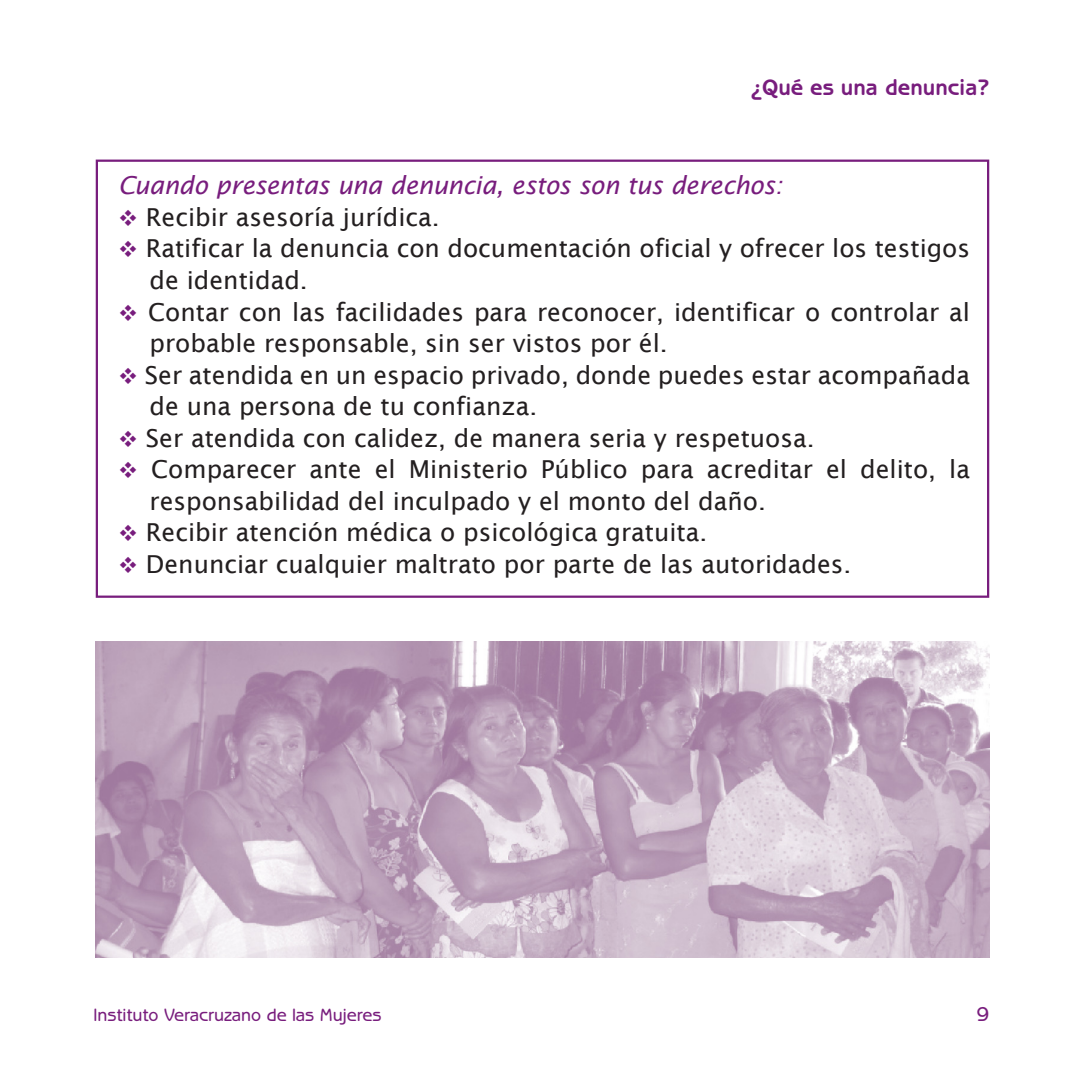
<style>
.page{position:relative;width:1085px;height:1085px;background:#fff}
.page>*{position:absolute;margin:0;border:0;box-sizing:border-box;transform-origin:0 0}
.t1{font:24.75px/31.5px "Lucida Sans";color:#231f20}
.t2{font:italic 24.75px "Lucida Sans";letter-spacing:-.015em;color:#781d7d}
.t3{font:700 22.5px "Benguiat Gothic";color:#781d7d}
.t4{font:500 20.25px "Benguiat Gothic";color:#781d7d}
.t5{font:500 18px "Benguiat Gothic";color:#781d7d}
.s1{color:#781d7d}
</style>
<div class="page">
<div style="left:96px;top:159px;width:893px;height:438px;border:2px solid #781d7d"></div>
<img style="left:96px;top:641px;width:893px;height:316px">
<p class="t3" style="left:750px;top:74px;width:240px">¿Qué es una denuncia?</p>
<p class="t2" style="left:118px;top:171px;width:665px">Cuando presentas una denuncia, estos son tus derechos:</p>
<p class="t1" style="left:118px;top:201px;width:323px"><span class="s1">❖</span> Recibir asesoría jurídica.</p>
<p class="t1" style="left:149px;top:233px;width:821px;text-indent:-32px"><span class="s1">❖</span> Ratificar la denuncia con documentación oficial y ofrecer los testigos de identidad.</p>
<p class="t1" style="left:149px;top:296px;width:821px;text-indent:-32px"><span class="s1">❖</span> Contar con las facilidades para reconocer, identificar o controlar al probable responsable, sin ser vistos por él.</p>
<p class="t1" style="left:149px;top:359px;width:821px;text-indent:-32px"><span class="s1">❖</span> Ser atendida en un espacio privado, donde puedes estar acompañada de una persona de tu confianza.</p>
<p class="t1" style="left:118px;top:422px;width:698px"><span class="s1">❖</span> Ser atendida con calidez, de manera seria y respetuosa.</p>
<p class="t1" style="left:149px;top:453px;width:821px;text-indent:-32px"><span class="s1">❖</span> Comparecer ante el Ministerio Público para acreditar el delito, la responsabilidad del inculpado y el monto del daño.</p>
<p class="t1" style="left:118px;top:516px;width:590px"><span class="s1">❖</span> Recibir atención médica o psicológica gratuita.</p>
<p class="t1" style="left:118px;top:548px;width:734px"><span class="s1">❖</span> Denunciar cualquier maltrato por parte de las autoridades.</p>
<p class="t5" style="left:94px;top:1004px;width:289px">Instituto Veracruzano de las Mujeres</p>
<p class="t4" style="left:976px;top:1001px;width:14px">9</p>
</div>
